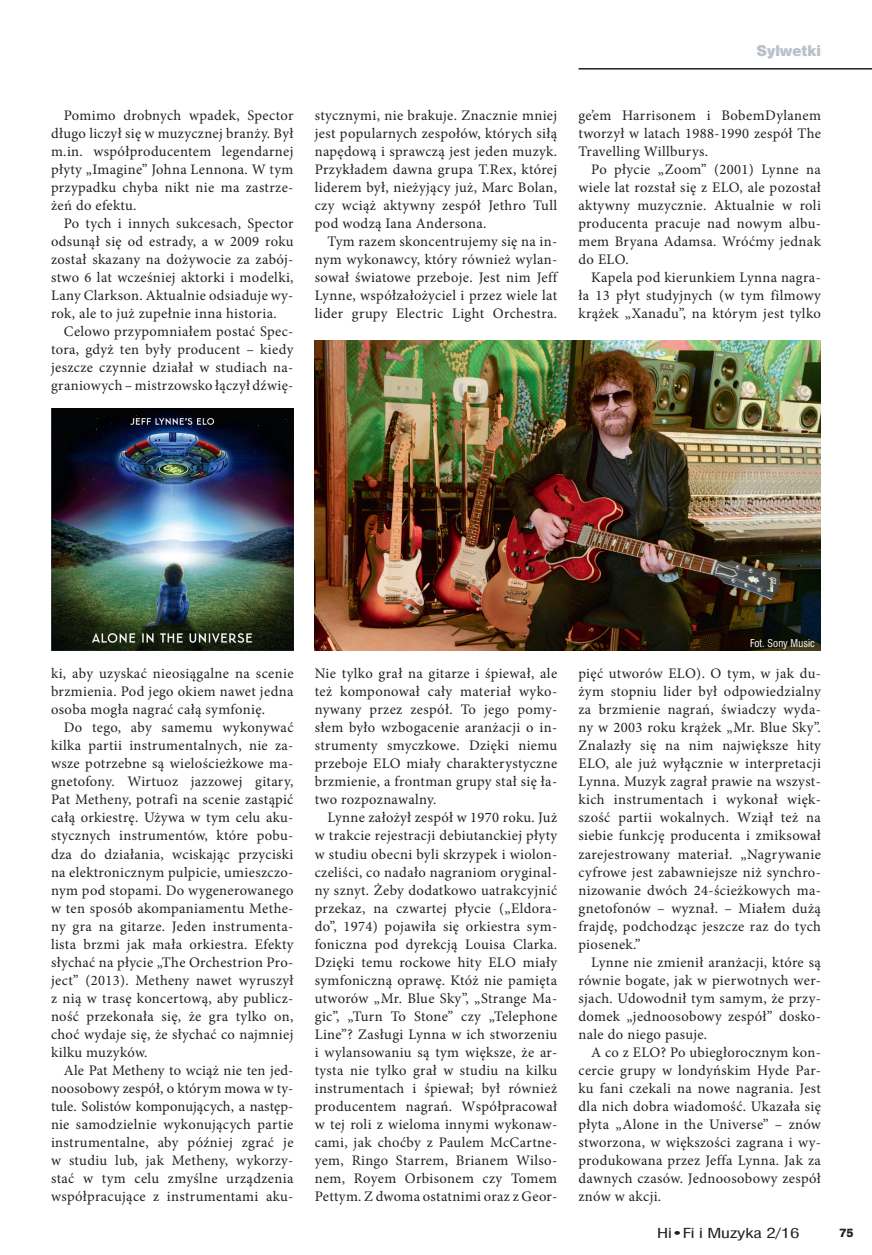
<style>
.page{position:relative;width:872px;height:1255px;background:#fff}
.page>*{position:absolute;margin:0;border:0;box-sizing:border-box;transform-origin:0 0}
.tekst{font:14.55px/18px "Minion Pro";letter-spacing:.025em;color:#231f20;text-align:justify}
.t1{font:13.8px "Swis 721 Blk 2 EU";color:#bac1cd}
.t2{font:13.5px "Swis 721 Cn EU";letter-spacing:-.005em;color:#231f20;scale:1.4 1}
.t3{font:12px "Swis 721 Hv EU";color:#231f20}
.dane_techniczne_w_ta{font:10.5px "Swis 721 Cn EU";letter-spacing:.005em;color:#fff}
</style>
<div class="page">
<hr style="left:578px;top:68px;width:294px;height:2px;background:#231f20">
<img style="left:51px;top:408px;width:243px;height:242px">
<img style="left:315px;top:340px;width:506px;height:311px">
<p class="t1" style="left:756px;top:41px;width:66px">Sylwetki</p>
<p class="tekst" style="left:51px;top:106px;width:244px;text-indent:13px">Pomimo drobnych wpadek, Spector długo liczył się w muzycznej branży. Był m.in. współproducentem legendarnej płyty „Imagine” Johna Lennona. W tym przypadku chyba nikt nie ma zastrze&shy;żeń do efektu.</p>
<p class="tekst" style="left:51px;top:214px;width:244px;text-indent:13px">Po tych i innych sukcesach, Spector odsunął się od estrady, a w 2009 roku został skazany na dożywocie za zabój&shy;stwo 6 lat wcześniej aktorki i modelki, Lany Clarkson. Aktualnie odsiaduje wy&shy;rok, ale to już zupełnie inna historia.</p>
<p class="tekst" style="left:51px;top:322px;width:244px;text-indent:13px">Celowo przypomniałem postać Spec&shy;tora, gdyż ten były producent – kiedy jeszcze czynnie działał w studiach na&shy;graniowych – mistrzowsko łączył dźwię-</p>
<p class="tekst" style="left:315px;top:106px;width:244px">stycznymi, nie brakuje. Znacznie mniej jest popularnych zespołów, których siłą napędową i sprawczą jest jeden muzyk.<br>Przykładem dawna grupa T.Rex, której liderem był, nieżyjący już, Marc Bolan, czy wciąż aktywny zespół Jethro Tull pod wodzą Iana Andersona.</p>
<p class="tekst" style="left:315px;top:232px;width:244px;text-indent:13px">Tym razem skoncentrujemy się na in&shy;nym wykonawcy, który również wylan&shy;sował światowe przeboje. Jest nim Jeff Lynne, współzałożyciel i przez wiele lat lider grupy Electric Light Orchestra.</p>
<p class="tekst" style="left:578px;top:106px;width:244px">ge’em Harrisonem i BobemDylanem tworzył w latach 1988-1990 zespół The Travelling Willburys.</p>
<p class="tekst" style="left:578px;top:160px;width:244px;text-indent:13px">Po płycie „Zoom” (2001) Lynne na wiele lat rozstał się z ELO, ale pozostał aktywny muzycznie. Aktualnie w roli producenta pracuje nad nowym albu&shy;mem Bryana Adamsa. Wróćmy jednak do ELO.</p>
<p class="tekst" style="left:578px;top:268px;width:244px;text-indent:13px">Kapela pod kierunkiem Lynna nagra&shy;ła 13 płyt studyjnych (w tym filmowy krążek „Xanadu”, na którym jest tylko</p>
<p class="tekst" style="left:51px;top:664px;width:244px">ki, aby uzyskać nieosiągalne na scenie brzmienia. Pod jego okiem nawet jedna osoba mogła nagrać całą symfonię.</p>
<p class="tekst" style="left:51px;top:718px;width:244px;text-indent:13px">Do tego, aby samemu wykonywać kilka partii instrumentalnych, nie za&shy;wsze potrzebne są wielościeżkowe ma&shy;gnetofony. Wirtuoz jazzowej gitary, Pat Metheny, potrafi na scenie zastąpić całą orkiestrę. Używa w tym celu aku&shy;stycznych instrumentów, które pobu&shy;dza do działania, wciskając przyciski na elektronicznym pulpicie, umieszczo&shy;nym pod stopami. Do wygenerowanego w ten sposób akompaniamentu Methe&shy;ny gra na gitarze. Jeden instrumenta&shy;lista brzmi jak mała orkiestra. Efekty słychać na płycie „The Orchestrion Pro&shy;ject” (2013). Metheny nawet wyruszył z nią w trasę koncertową, aby publicz&shy;ność przekonała się, że gra tylko on, choć wydaje się, że słychać co najmniej kilku muzyków.</p>
<p class="tekst" style="left:51px;top:1060px;width:244px;text-indent:13px">Ale Pat Metheny to wciąż nie ten jed&shy;noosobowy zespół, o którym mowa w ty&shy;tule. Solistów komponujących, a następ&shy;nie samodzielnie wykonujących partie instrumentalne, aby później zgrać je w studiu lub, jak Metheny, wykorzy&shy;stać w tym celu zmyślne urządzenia współpracujące z instrumentami aku-</p>
<p class="tekst" style="left:315px;top:664px;width:244px">Nie tylko grał na gitarze i śpiewał, ale też komponował cały materiał wyko&shy;nywany przez zespół. To jego pomy&shy;słem było wzbogacenie aranżacji o in&shy;strumenty smyczkowe. Dzięki niemu przeboje ELO miały charakterystyczne brzmienie, a frontman grupy stał się ła&shy;two rozpoznawalny.</p>
<p class="tekst" style="left:315px;top:808px;width:244px;text-indent:13px">Lynne założył zespół w 1970 roku. Już w trakcie rejestracji debiutanckiej płyty w studiu obecni byli skrzypek i wiolon&shy;czeliści, co nadało nagraniom oryginal&shy;ny sznyt. Żeby dodatkowo uatrakcyjnić przekaz, na czwartej płycie („Eldora&shy;do”, 1974) pojawiła się orkiestra sym&shy;foniczna pod dyrekcją Louisa Clarka.<br>Dzięki temu rockowe hity ELO miały symfoniczną oprawę. Któż nie pamięta utworów „Mr. Blue Sky”, „Strange Ma&shy;gic”, „Turn To Stone” czy „Telephone Line”? Zasługi Lynna w ich stworzeniu i wylansowaniu są tym większe, że ar&shy;tysta nie tylko grał w studiu na kilku instrumentach i śpiewał; był również producentem nagrań. Współpracował w tej roli z wieloma innymi wykonaw&shy;cami, jak choćby z Paulem McCartne&shy;yem, Ringo Starrem, Brianem Wilso&shy;nem, Royem Orbisonem czy Tomem Pettym. Z dwoma ostatnimi oraz z Geor-</p>
<p class="dane_techniczne_w_ta" style="left:750px;top:636px;width:66px">Fot. Sony Music</p>
<p class="tekst" style="left:578px;top:664px;width:244px">pięć utworów ELO). O tym, w jak du&shy;żym stopniu lider był odpowiedzialny za brzmienie nagrań, świadczy wyda&shy;ny w 2003 roku krążek „Mr. Blue Sky”.<br>Znalazły się na nim największe hity ELO, ale już wyłącznie w interpretacji Lynna. Muzyk zagrał prawie na wszyst&shy;kich instrumentach i wykonał więk&shy;szość partii wokalnych. Wziął też na siebie funkcję producenta i zmiksował zarejestrowany materiał. „Nagrywanie cyfrowe jest zabawniejsze niż synchro&shy;nizowanie dwóch 24-ścieżkowych ma&shy;gnetofonów – wyznał. – Miałem dużą frajdę, podchodząc jeszcze raz do tych piosenek.”</p>
<p class="tekst" style="left:578px;top:952px;width:244px;text-indent:13px">Lynne nie zmienił aranżacji, które są równie bogate, jak w pierwotnych wer&shy;sjach. Udowodnił tym samym, że przy&shy;domek „jednoosobowy zespół” dosko&shy;nale do niego pasuje.</p>
<p class="tekst" style="left:578px;top:1042px;width:244px;text-indent:13px">A co z ELO? Po ubiegłorocznym kon&shy;cercie grupy w londyńskim Hyde Par&shy;ku fani czekali na nowe nagrania. Jest dla nich dobra wiadomość. Ukazała się płyta „Alone in the Universe” – znów stworzona, w większości zagrana i wy&shy;produkowana przez Jeffa Lynna. Jak za dawnych czasów. Jednoosobowy zespół znów w akcji.</p>
<p class="t2" style="left:657px;top:1224px;width:103px">Hi•Fi i Muzyka 2/16</p>
<p class="t3" style="left:839px;top:1225px;width:16px">75</p>
</div>
